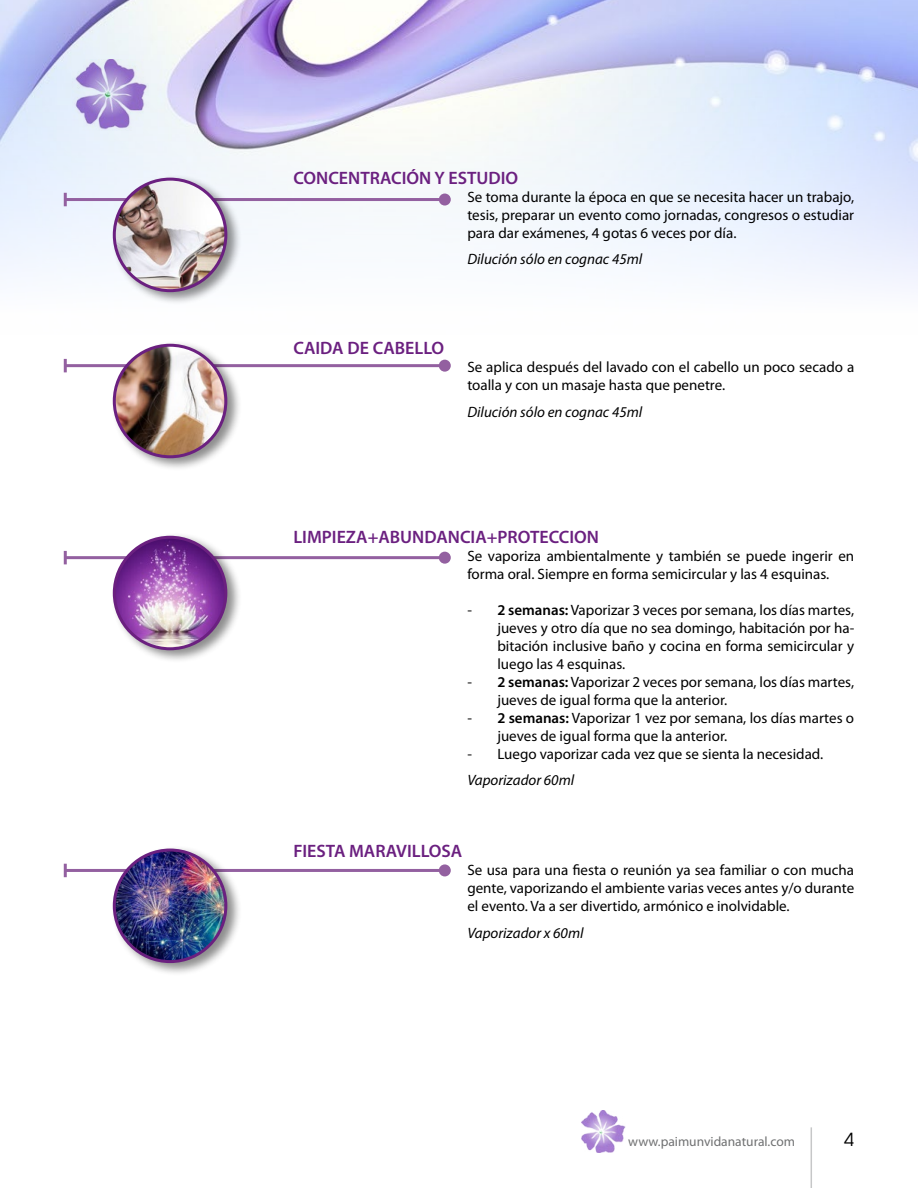
<style>
.page{position:relative;width:918px;height:1188px;background:#fff}
.page>*{position:absolute;margin:0;border:0;box-sizing:border-box;transform-origin:0 0}
.t1{font:600 18px "Myriad Pro";color:#6b2080}
.t2{font:18px "Avant Garde";color:#000}
.t3{font:15px/18px "Myriad Pro";color:#000}
.t4{font:italic 15px "Myriad Pro";color:#000}
.t5{font:13.5px "Myriad Pro";color:#707172}
.s1{font-weight:600}
</style>
<div class="page">
<img style="left:0;top:0;width:918px;height:286px">
<img style="left:582px;top:1111px;width:43px;height:41px">
<hr style="left:811px;top:1127px;width:1px;height:61px;background:#c6c7c8">
<img style="left:73px;top:60px;width:76px;height:71px">
<hr style="left:65px;top:198px;width:380px;height:3px;background:#9360a0">
<svg style="left:64px;top:193px;width:3px;height:13px"></svg>
<div style="left:439px;top:194px;width:12px;height:12px;background:#9360a0;border-radius:50%"></div>
<div style="left:112px;top:175px;width:130px;height:130px;background:#000;opacity:.45"></div>
<img style="left:114px;top:179px;width:112px;height:112px;border-radius:56px">
<div style="left:113px;top:178px;width:114px;height:114px;border:3px solid #6b2080;border-radius:50%"></div>
<hr style="left:65px;top:364px;width:380px;height:3px;background:#9360a0">
<svg style="left:64px;top:359px;width:3px;height:13px"></svg>
<div style="left:439px;top:360px;width:12px;height:12px;background:#9360a0;border-radius:50%"></div>
<div style="left:112px;top:341px;width:130px;height:130px;background:#000;opacity:.45"></div>
<img style="left:114px;top:345px;width:112px;height:112px;border-radius:56px">
<div style="left:113px;top:344px;width:114px;height:114px;border:3px solid #6b2080;border-radius:50%"></div>
<hr style="left:65px;top:556px;width:380px;height:3px;background:#9360a0">
<svg style="left:64px;top:551px;width:3px;height:13px"></svg>
<div style="left:439px;top:552px;width:12px;height:12px;background:#9360a0;border-radius:50%"></div>
<div style="left:112px;top:533px;width:130px;height:130px;background:#000;opacity:.45"></div>
<img style="left:114px;top:537px;width:112px;height:112px;border-radius:56px">
<div style="left:113px;top:536px;width:114px;height:114px;border:3px solid #6b2080;border-radius:50%"></div>
<hr style="left:65px;top:869px;width:380px;height:3px;background:#9360a0">
<svg style="left:64px;top:864px;width:3px;height:13px"></svg>
<div style="left:439px;top:864px;width:12px;height:12px;background:#9360a0;border-radius:50%"></div>
<div style="left:112px;top:845px;width:130px;height:131px;background:#000;opacity:.45"></div>
<img style="left:114px;top:850px;width:112px;height:112px;border-radius:56px">
<div style="left:113px;top:849px;width:114px;height:114px;border:3px solid #6b2080;border-radius:50%"></div>
<p class="t1" style="left:293px;top:168px;width:226px">CONCENTRACIÓN Y ESTUDIO</p>
<p class="t3" style="left:467px;top:188px;width:388px;text-align:justify">Se toma durante la época en que se necesita hacer un trabajo, tesis, preparar un evento como jornadas, congresos o estudiar para dar exámenes, 4 gotas 6 veces por día.</p>
<p class="t4" style="left:467px;top:251px;width:176px">Dilución sólo en cognac 45ml</p>
<p class="t1" style="left:293px;top:338px;width:152px">CAIDA DE CABELLO</p>
<p class="t3" style="left:467px;top:358px;width:388px">Se aplica después del lavado con el cabello un poco secado a toalla y con un masaje hasta que penetre.</p>
<p class="t4" style="left:467px;top:403px;width:176px">Dilución sólo en cognac 45ml</p>
<p class="t1" style="left:293px;top:527px;width:307px">LIMPIEZA+ABUNDANCIA+PROTECCION</p>
<p class="t3" style="left:467px;top:547px;width:388px">Se vaporiza ambientalmente y también se puede ingerir en forma oral. Siempre en forma semicircular y las 4 esquinas.</p>
<p class="t3" style="left:497px;top:601px;width:358px;text-align:justify;text-indent:-30px">- <span class="s1">2 semanas:</span> Vaporizar 3 veces por semana, los días martes, jueves y otro día que no sea domingo, habitación por ha&shy;bitación inclusive baño y cocina en forma semicircular y luego las 4 esquinas.</p>
<p class="t3" style="left:497px;top:673px;width:358px;text-indent:-30px">- <span class="s1">2 semanas:</span> Vaporizar 2 veces por semana, los días martes, jueves de igual forma que la anterior.</p>
<p class="t3" style="left:497px;top:709px;width:358px;text-indent:-30px">- <span class="s1">2 semanas:</span> Vaporizar 1 vez por semana, los días martes o jueves de igual forma que la anterior.</p>
<p class="t3" style="left:467px;top:745px;width:357px">- Luego vaporizar cada vez que se sienta la necesidad.</p>
<p class="t4" style="left:467px;top:772px;width:108px">Vaporizador 60ml</p>
<p class="t1" style="left:293px;top:841px;width:170px">FIESTA MARAVILLOSA</p>
<p class="t3" style="left:467px;top:861px;width:388px;text-align:justify">Se usa para una fiesta o reunión ya sea familiar o con mucha gente, vaporizando el ambiente varias veces antes y/o durante el evento. Va a ser divertido, armónico e inolvidable.</p>
<p class="t4" style="left:467px;top:925px;width:118px">Vaporizador x 60ml</p>
<p class="t5" style="left:628px;top:1134px;width:168px">www.paimunvidanatural.com</p>
<p class="t2" style="left:844px;top:1128px;width:11px">4</p>
</div>
